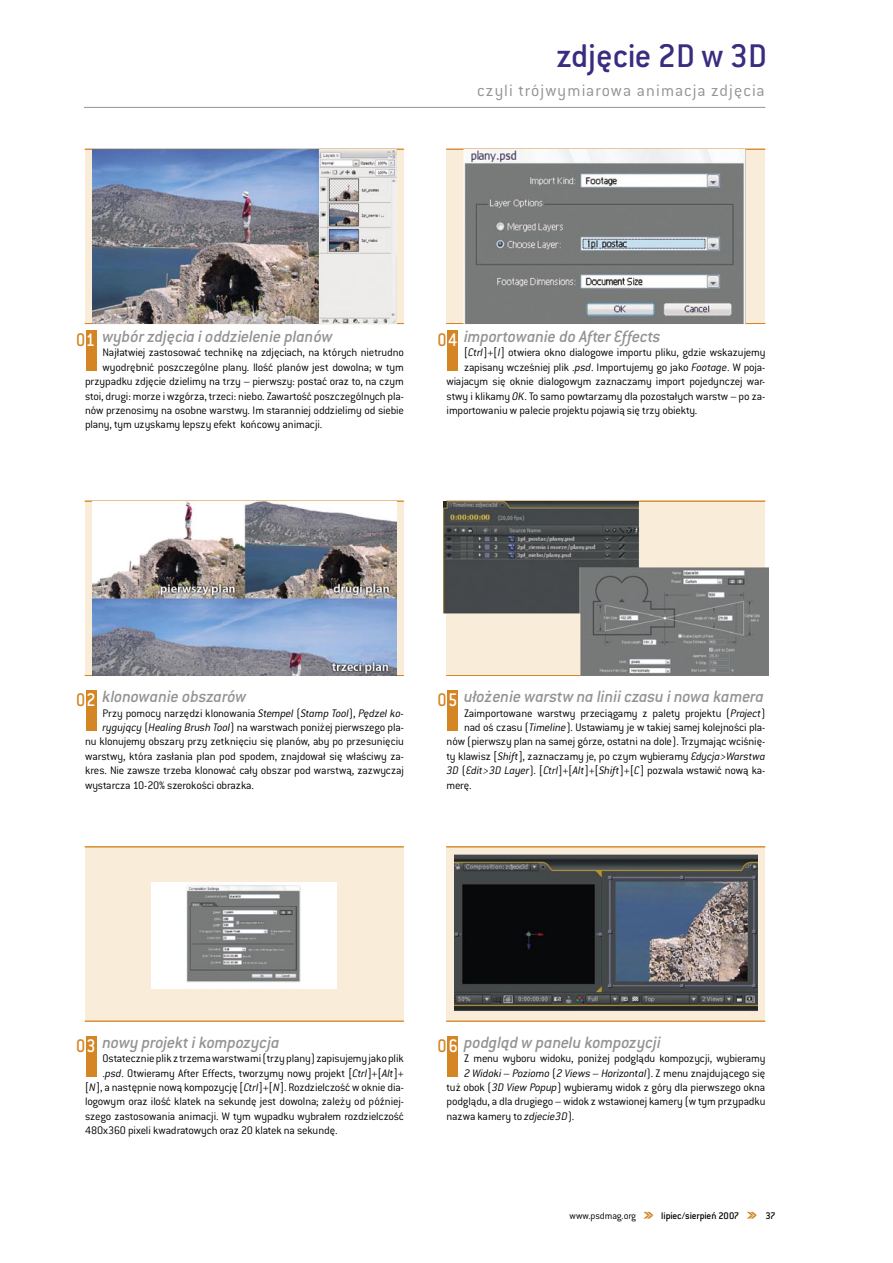
<style>
.page{position:relative;width:893px;height:1263px;background:#fff}
.page>*{position:absolute;margin:0;border:0;box-sizing:border-box;transform-origin:0 0}
.t1{font:500 36px "Conduit Pl";color:#392c81}
.t2{font:500 19.95px "Conduit Pl";letter-spacing:.075em;color:#d48625;scale:.9 1}
.srodtytul{font:italic 500 18px "Conduit Pl";letter-spacing:-.01em;color:#939393}
.t3{font:300 18px "Conduit Pl";letter-spacing:.065em;color:#939393}
.body{font:300 12px "Conduit Pl";letter-spacing:-.015em;color:#000}
.body-2{font:italic 300 12px "Conduit Pl";letter-spacing:-.015em;color:#000}
.t4{font:500 10.5px "Conduit Pl";letter-spacing:-.02em;color:#000}
.t5{font:300 10.5px "Conduit ITC";letter-spacing:-.01em;color:#000}
.t6{font:500 10.5px "Conduit ITC";color:#000}
.s1{color:#fff}
.s2{font-style:italic}
.s3{font-style:normal}
</style>
<div class="page">
<svg style="left:643px;top:1212px;width:10px;height:6px"></svg>
<svg style="left:747px;top:1212px;width:10px;height:6px"></svg>
<hr style="left:84px;top:107px;width:681px;height:1px;background:#939393">
<div style="left:85px;top:149px;width:319px;height:174px;background:#f9edda"></div>
<hr style="left:85px;top:323px;width:319px;height:1px;background:#d48625">
<hr style="left:85px;top:149px;width:319px;height:1px;background:#d48625">
<div style="left:86px;top:330px;width:11px;height:41px;background:#d48625"></div>
<div style="left:85px;top:501px;width:319px;height:174px;background:#f9edda"></div>
<hr style="left:85px;top:675px;width:319px;height:1px;background:#d48625">
<hr style="left:85px;top:501px;width:319px;height:1px;background:#d48625">
<div style="left:85px;top:847px;width:319px;height:174px;background:#f9edda"></div>
<hr style="left:85px;top:1021px;width:319px;height:1px;background:#d48625">
<hr style="left:85px;top:846px;width:319px;height:1px;background:#d48625">
<div style="left:446px;top:149px;width:319px;height:174px;background:#f9edda"></div>
<hr style="left:446px;top:323px;width:319px;height:1px;background:#d48625">
<hr style="left:446px;top:149px;width:319px;height:1px;background:#d48625">
<hr style="left:446px;top:675px;width:319px;height:1px;background:#d48625">
<hr style="left:446px;top:501px;width:319px;height:1px;background:#d48625">
<div style="left:446px;top:847px;width:319px;height:174px;background:#f9edda"></div>
<hr style="left:446px;top:1021px;width:319px;height:1px;background:#d48625">
<hr style="left:446px;top:846px;width:319px;height:1px;background:#d48625">
<div style="left:86px;top:690px;width:11px;height:41px;background:#d48625"></div>
<div style="left:86px;top:1036px;width:11px;height:40px;background:#d48625"></div>
<div style="left:447px;top:330px;width:11px;height:41px;background:#d48625"></div>
<div style="left:447px;top:690px;width:11px;height:41px;background:#d48625"></div>
<div style="left:447px;top:1036px;width:11px;height:40px;background:#d48625"></div>
<img style="left:93px;top:150px;width:303px;height:173px">
<img style="left:93px;top:502px;width:303px;height:173px">
<img style="left:151px;top:883px;width:185px;height:105px">
<img style="left:463px;top:150px;width:283px;height:173px">
<img style="left:444px;top:502px;width:325px;height:173px">
<img style="left:454px;top:847px;width:304px;height:174px">
<h1 class="t1" style="left:556px;top:36px;width:212px">zdjęcie 2D w 3D</h1>
<h3 class="t3" style="left:477px;top:81px;width:289px">czyli trójwymiarowa animacja zdjęcia</h3>
<p class="srodtytul" style="left:103px;top:326px;width:232px">wybór zdjęcia i oddzielenie planów</p>
<p class="body" style="left:103px;top:346px;width:303px">Najłatwiej zastosować technikę na zdjęciach, na których nietrudno</p>
<p class="body" style="left:103px;top:361px;width:303px">wyodrębnić poszczególne plany. Ilość planów jest dowolna; w tym</p>
<p class="body" style="left:85px;top:375px;width:320px">przypadku zdjęcie dzielimy na trzy – pierwszy: postać oraz to, na czym</p>
<p class="body" style="left:85px;top:389px;width:320px">stoi, drugi: morze i wzgórza, trzeci: niebo. Zawartość poszczególnych pla-</p>
<p class="body" style="left:85px;top:404px;width:320px">nów przenosimy na osobne warstwy. Im staranniej oddzielimy od siebie</p>
<p class="body" style="left:85px;top:418px;width:239px">plany, tym uzyskamy lepszy efekt końcowy animacji.</p>
<p class="t2" style="left:76px;top:329px;width:23px">0<span class="s1">1</span></p>
<p class="srodtytul" style="left:464px;top:326px;width:198px">importowanie do After Effects</p>
<p class="body" style="left:464px;top:346px;width:303px">[<span class="s2">Ctrl</span>]+[<span class="s2">I</span>] otwiera okno dialogowe importu pliku, gdzie wskazujemy</p>
<p class="body" style="left:464px;top:361px;width:303px">zapisany wcześniej plik .<span class="s2">psd</span>. Importujemy go jako <span class="s2">Footage</span>. W poja-</p>
<p class="body" style="left:446px;top:375px;width:320px">wiajacym się oknie dialogowym zaznaczamy import pojedynczej war-</p>
<p class="body" style="left:446px;top:389px;width:320px">stwy i klikamy <span class="s2">OK</span>. To samo powtarzamy dla pozostałych warstw – po za-</p>
<p class="body" style="left:446px;top:404px;width:252px">importowaniu w palecie projektu pojawią się trzy obiekty.</p>
<p class="t2" style="left:437px;top:329px;width:24px">0<span class="s1">4</span></p>
<p class="srodtytul" style="left:103px;top:686px;width:145px">klonowanie obszarów</p>
<p class="body" style="left:103px;top:706px;width:303px">Przy pomocy narzędzi klonowania <span class="s2">Stempel</span> (<span class="s2">Stamp Tool</span>), <span class="s2">Pędzel ko-</span></p>
<p class="body" style="left:103px;top:721px;width:303px"><span class="s2">rygujący</span> (<span class="s2">Healing Brush Tool</span>) na warstwach poniżej pierwszego pla-</p>
<p class="body" style="left:85px;top:735px;width:320px">nu klonujemy obszary przy zetknięciu się planów, aby po przesunięciu</p>
<p class="body" style="left:85px;top:749px;width:320px">warstwy, która zasłania plan pod spodem, znajdował się właściwy za-</p>
<p class="body" style="left:85px;top:764px;width:320px">kres. Nie zawsze trzeba klonować cały obszar pod warstwą, zazwyczaj</p>
<p class="body" style="left:85px;top:778px;width:170px">wystarcza 10-20% szerokości obrazka.</p>
<p class="t2" style="left:76px;top:689px;width:23px">0<span class="s1">2</span></p>
<p class="srodtytul" style="left:464px;top:686px;width:302px">ułożenie warstw na linii czasu i nowa kamera</p>
<p class="body" style="left:464px;top:706px;width:303px">Zaimportowane warstwy przeciągamy z palety projektu (<span class="s2">Project</span>)</p>
<p class="body" style="left:464px;top:721px;width:303px">nad oś czasu (<span class="s2">Timeline</span>). Ustawiamy je w takiej samej kolejności pla-</p>
<p class="body" style="left:446px;top:735px;width:320px">nów (pierwszy plan na samej górze, ostatni na dole). Trzymając wciśnię-</p>
<p class="body" style="left:446px;top:749px;width:320px">ty klawisz [<span class="s2">Shift</span>], zaznaczamy je, po czym wybieramy <span class="s2">Edycja&gt;Warstwa</span></p>
<p class="body" style="left:446px;top:764px;width:320px"><span class="s2">3D</span> (<span class="s2">Edit&gt;3D Layer</span>). [<span class="s2">Ctrl</span>]+[<span class="s2">Alt</span>]+[<span class="s2">Shift</span>]+[<span class="s2">C</span>] pozwala wstawić nową ka-</p>
<p class="body" style="left:446px;top:778px;width:27px">merę.</p>
<p class="t2" style="left:437px;top:689px;width:24px">0<span class="s1">5</span></p>
<p class="srodtytul" style="left:103px;top:1032px;width:178px">nowy projekt i kompozycja</p>
<p class="body" style="left:103px;top:1052px;width:303px">Ostatecznie plik z trzema warstwami (trzy plany) zapisujemy jako plik</p>
<p class="body" style="left:103px;top:1066px;width:303px">.<span class="s2">psd</span>. Otwieramy After Effects, tworzymy nowy projekt [<span class="s2">Ctrl</span>]+[<span class="s2">Alt</span>]+</p>
<p class="body" style="left:85px;top:1081px;width:320px">[<span class="s2">N</span>], a następnie nową kompozycję [<span class="s2">Ctrl</span>]+[<span class="s2">N</span>]. Rozdzielczość w oknie dia-</p>
<p class="body" style="left:85px;top:1095px;width:320px">logowym oraz ilość klatek na sekundę jest dowolna; zależy od później-</p>
<p class="body" style="left:85px;top:1109px;width:320px">szego zastosowania animacji. W tym wypadku wybrałem rozdzielczość</p>
<p class="body" style="left:85px;top:1124px;width:254px">480x360 pixeli kwadratowych oraz 20 klatek na sekundę.</p>
<p class="t2" style="left:76px;top:1035px;width:23px">0<span class="s1">3</span></p>
<p class="srodtytul" style="left:464px;top:1032px;width:198px">podgląd w panelu kompozycji</p>
<p class="body" style="left:464px;top:1052px;width:303px">Z menu wyboru widoku, poniżej podglądu kompozycji, wybieramy</p>
<p class="body-2" style="left:464px;top:1066px;width:303px">2 Widoki – Poziomo <span class="s3">(</span>2 Views – Horizontal<span class="s3">). Z menu znajdującego się</span></p>
<p class="body" style="left:446px;top:1081px;width:320px">tuż obok (<span class="s2">3D View Popup</span>) wybieramy widok z góry dla pierwszego okna</p>
<p class="body" style="left:446px;top:1095px;width:320px">podglądu, a dla drugiego – widok z wstawionej kamery (w tym przypadku</p>
<p class="body" style="left:446px;top:1109px;width:129px">nazwa kamery to <span class="s2">zdjecie3D</span>).</p>
<p class="t2" style="left:437px;top:1035px;width:24px">0<span class="s1">6</span></p>
<p class="t5" style="left:570px;top:1209px;width:68px">www.psdmag.org</p>
<p class="t4" style="left:661px;top:1209px;width:80px">lipiec/sierpień 2007</p>
<p class="t6" style="left:765px;top:1209px;width:12px">37</p>
</div>
